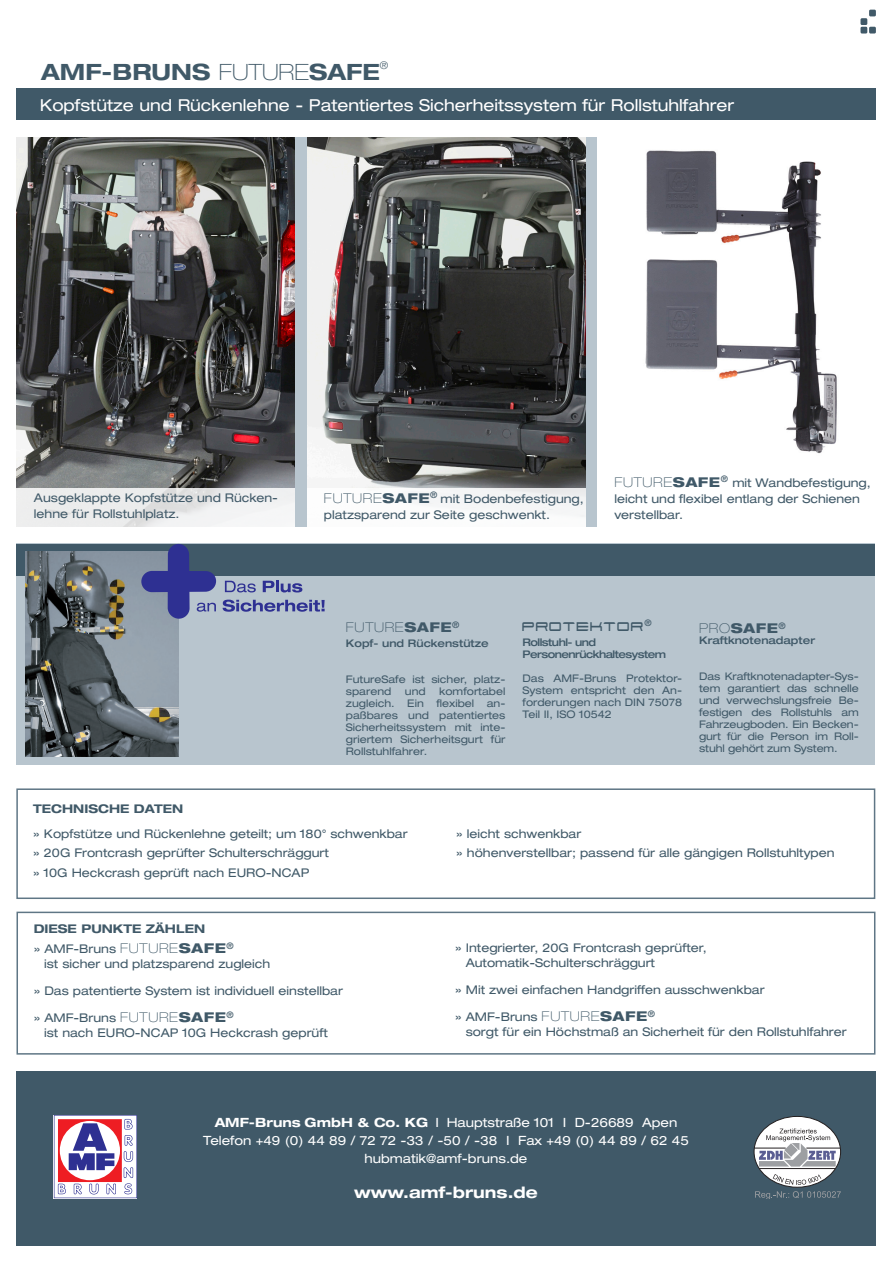
<style>
.page{position:relative;width:893px;height:1263px;background:#fff}
.page>*{position:absolute;margin:0;border:0;box-sizing:border-box;transform-origin:0 0}
.t1{font:700 expanded 22.5px "Helvetica Neue";color:#405968}
.t2{font:17.55px "Xenotron";letter-spacing:.05em;color:#405968;scale:.77 1}
.t3{font:expanded 16.5px "Helvetica Neue";color:#fff}
.t4{font:700 expanded 15.75px "Helvetica Neue";color:#fff}
.t5{font:100 expanded 13.5px "Helvetica Neue LT Std";letter-spacing:.05em;color:#405968}
.t6{font:800 expanded 13.5px "Helvetica Neue LT Std";color:#405968}
.t7{font:expanded 12.75px/18px "Helvetica Neue";color:#fff;text-align:center}
.t8{font:expanded 12px/15px "Helvetica Neue LT Std";color:#405968}
.t9{font:expanded 12px/19.5px "Helvetica Neue";color:#405968}
.t10{font:700 expanded 12px "Helvetica Neue";color:#405968}
.t11{font:expanded 10.5px/12px "Helvetica Neue LT Std";color:#405968;text-align:justify}
.t12{font:500 expanded 10.5px "Helvetica Neue LT Std";color:#405968}
.t13{font:500 expanded 10.5px/12px "Helvetica Neue LT Std";letter-spacing:-.05em;color:#405968}
.t14{font:300 10.5px "Helvetica";color:#405968}
.s1{font-weight:100}
.s2{font-weight:100;font-size:13.5px}
.s3{font-weight:800;font-size:13.5px}
.s4{font-weight:800}
.s5{font-weight:700}
</style>
<div class="page">
<div style="left:869px;top:10px;width:7px;height:6px;background:#405968"></div>
<div style="left:860px;top:18px;width:7px;height:7px;background:#405968"></div>
<div style="left:860px;top:27px;width:7px;height:7px;background:#405968"></div>
<div style="left:869px;top:27px;width:7px;height:7px;background:#405968"></div>
<div style="left:16px;top:1071px;width:859px;height:175px;background:#405968"></div>
<svg style="left:54px;top:1115px;width:83px;height:83px;background:#c9a4bd"></svg>
<svg style="left:755px;top:1191px;width:86px;height:7px"></svg>
<svg style="left:754px;top:1116px;width:87px;height:71px"></svg>
<div style="left:754px;top:1116px;width:87px;height:71px;border:1px solid #231f20;border-radius:50%"></div>
<svg style="left:759px;top:1128px;width:77px;height:38px;background:#c3c4cb"></svg>
<hr style="left:759px;top:1168px;width:76px;height:1px;background:#231f20">
<hr style="left:806px;top:1148px;width:34px;height:1px;background:#231f20">
<hr style="left:755px;top:1148px;width:31px;height:1px;background:#231f20">
<svg style="left:773px;top:1174px;width:48px;height:11px"></svg>
<div style="left:16px;top:88px;width:859px;height:32px;background:#405968"></div>
<div style="left:17px;top:912px;width:858px;height:142px;border:2px solid #5f7685"></div>
<div style="left:16px;top:788px;width:859px;height:111px;border:2px solid #5f7685"></div>
<div style="left:17px;top:137px;width:859px;height:389px;background:#b8c5ce"></div>
<img style="left:17px;top:137px;width:278px;height:351px">
<svg style="left:17px;top:488px;width:278px;height:38px;background:#ececec"></svg>
<img style="left:307px;top:137px;width:278px;height:351px">
<div style="left:307px;top:488px;width:278px;height:38px;background:#fff"></div>
<div style="left:597px;top:137px;width:278px;height:389px;background:#fff"></div>
<img style="left:645px;top:150px;width:192px;height:304px">
<div style="left:599px;top:473px;width:277px;height:53px;background:#fff"></div>
<div style="left:17px;top:543px;width:858px;height:222px;background:#b8c5ce"></div>
<div style="left:17px;top:544px;width:858px;height:31px;background:#405968"></div>
<img style="left:25px;top:552px;width:153px;height:204px">
<svg style="left:225px;top:581px;width:31px;height:11px"></svg>
<svg style="left:263px;top:580px;width:39px;height:12px"></svg>
<svg style="left:141px;top:544px;width:75px;height:75px"></svg>
<svg style="left:223px;top:600px;width:102px;height:12px"></svg>
<h1 class="t1" style="left:41px;top:58px;width:340px">AMF-BRUNS <span class="s1">FUTURE</span>SAFE</h1>
<p class="t14" style="left:380px;top:57px;width:10px">®</p>
<h3 class="t3" style="left:40px;top:95px;width:696px">Kopfstütze und Rückenlehne - Patentiertes Sicherheitssystem für Rollstuhlfahrer</h3>
<p class="t8" style="left:34px;top:490px;width:246px;line-height:15.9px">Ausgeklappte Kopfstütze und Rücken&shy;lehne für Rollstuhlplatz.</p>
<p class="t8" style="left:324px;top:490px;width:261px;line-height:15.9px"><span class="s2">FUTURE</span><span class="s3">SAFE</span><sup>®</sup> mit Bodenbefestigung, platzsparend zur Seite geschwenkt.</p>
<p class="t8" style="left:614px;top:474px;width:258px;line-height:15.9px"><span class="s2">FUTURE</span><span class="s3">SAFE</span><sup>®</sup> mit Wandbefestigung, leicht und flexibel entlang der Schienen verstellbar.</p>
<p class="t5" style="left:346px;top:620px;width:115px">FUTURE<span class="s4">SAFE</span><sup>®</sup></p>
<p class="t12" style="left:346px;top:637px;width:144px">Kopf- und Rückenstütze</p>
<p class="t11" style="left:346px;top:673px;width:161px">FutureSafe ist sicher, platz&shy;sparend</p>
<p class="t11" style="left:346px;top:685px;width:161px;text-indent:93px">komfortabel zugleich. Ein flexibel an&shy;paßbares und patentiertes Sicherheitssystem mit inte&shy;griertem Sicherheitsgurt für Rollstuhlfahrer.</p>
<p class="t11" style="left:405px;top:685px;width:22px">und</p>
<h2 class="t2" style="left:522px;top:620px;width:169px">PROTEKTOR<sup>®</sup></h2>
<p class="t13" style="left:522px;top:636px;width:145px">Rollstuhl- und<br>Personenrückhaltesystem</p>
<p class="t11" style="left:522px;top:672px;width:161px">Das AMF-Bruns Protektor-System entspricht den An&shy;forderungen nach DIN 75078<br>Teil II, ISO 10542</p>
<p class="t6" style="left:699px;top:620px;width:88px"><span class="s1">PRO</span>SAFE<sup>®</sup></p>
<p class="t12" style="left:699px;top:634px;width:118px">Kraftknotenadapter</p>
<p class="t11" style="left:699px;top:670px;width:161px">Das Kraftknotenadapter-Sys&shy;tem garantiert das schnelle und verwechslungsfreie Be&shy;festigen des Rollstuhls am Fahrzeugboden. Ein Becken&shy;gurt für die Person im Roll&shy;stuhl gehört zum System.</p>
<p class="t10" style="left:33px;top:801px;width:151px">TECHNISCHE DATEN</p>
<p class="t9" style="left:33px;top:823px;width:376px">» Kopfstütze und Rückenlehne geteilt; um 180° schwenkbar » 20G Frontcrash geprüfter Schulterschräggurt<br>» 10G Heckcrash geprüft nach EURO-NCAP</p>
<p class="t9" style="left:456px;top:823px;width:380px">» leicht schwenkbar<br>» höhenverstellbar; passend für alle gängigen Rollstuhltypen</p>
<p class="t10" style="left:34px;top:921px;width:173px">DIESE PUNKTE ZÄHLEN</p>
<p class="t8" style="left:44px;top:941px;width:228px;text-indent:-10px">» AMF-Bruns <span class="s2">FUTURE</span><span class="s3">SAFE</span><sup>®<br></sup>ist sicher und platzsparend zugleich</p>
<p class="t8" style="left:34px;top:983px;width:311px">» Das patentierte System ist individuell einstellbar</p>
<p class="t8" style="left:44px;top:1010px;width:285px;text-indent:-10px">» AMF-Bruns <span class="s2">FUTURE</span><span class="s3">SAFE</span><sup>®<br></sup>ist nach EURO-NCAP 10G Heckcrash geprüft</p>
<p class="t8" style="left:466px;top:940px;width:243px;text-indent:-10px">» Integrierter, 20G Frontcrash geprüfter,<br>Automatik-Schulterschräggurt</p>
<p class="t8" style="left:455px;top:982px;width:311px">» Mit zwei einfachen Handgriffen ausschwenkbar</p>
<p class="t8" style="left:466px;top:1009px;width:382px;text-indent:-11px">» AMF-Bruns <span class="s2">FUTURE</span><span class="s3">SAFE</span><sup>®<br></sup>sorgt für ein Höchstmaß an Sicherheit für den Rollstuhlfahrer</p>
<p class="t7" style="left:203px;top:1114px;width:487px"><span class="s5">AMF-Bruns GmbH &amp; Co. KG</span> I Hauptstraße 101 I D-26689 Apen<br>Telefon +49 (0) 44 89 / 72 72 -33 / -50 / -38 I Fax +49 (0) 44 89 / 62 45 hubmatik@amf-bruns.de</p>
<h3 class="t4" style="left:354px;top:1182px;width:185px">www.amf-bruns.de</h3>
</div>
